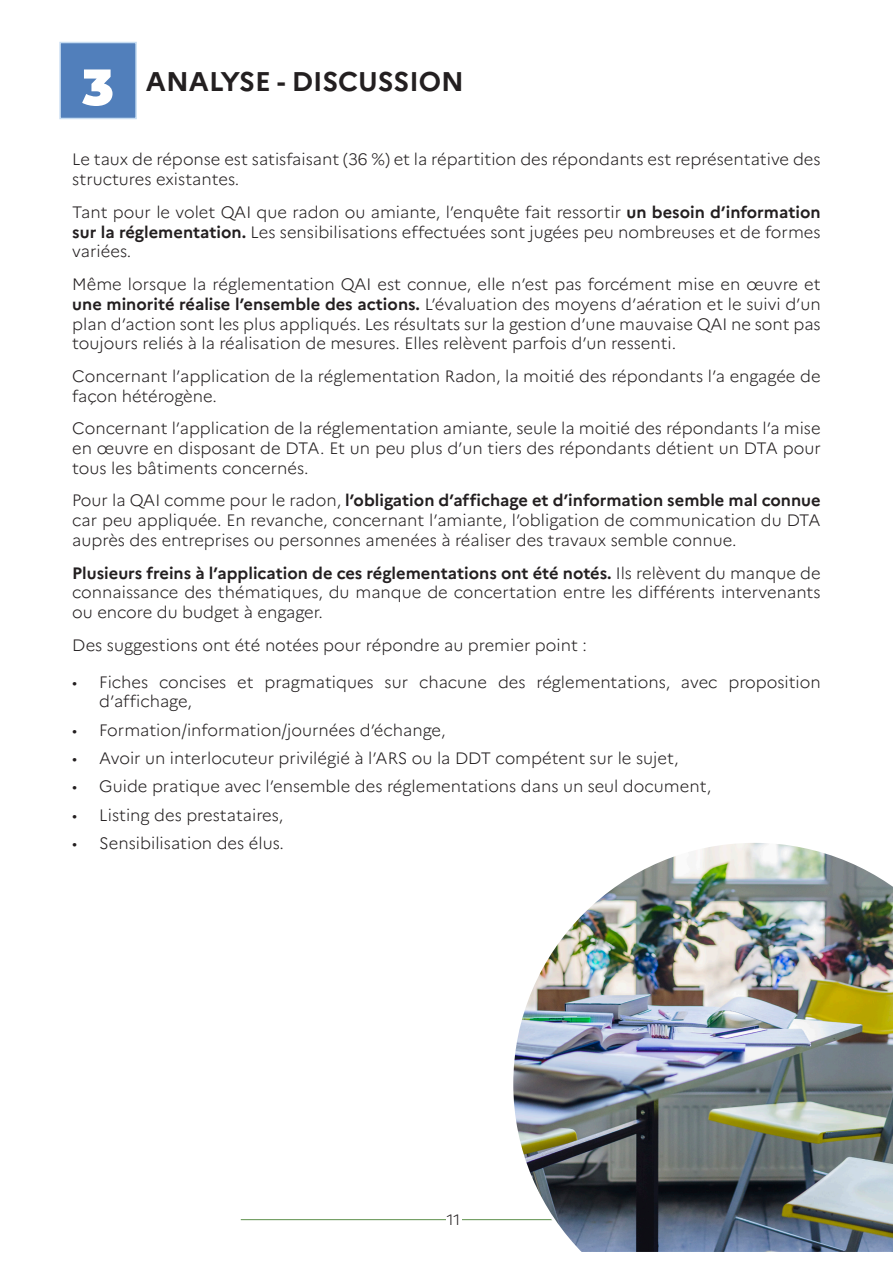
<style>
.page{position:relative;width:893px;height:1263px;background:#fff}
.page>*{position:absolute;margin:0;border:0;box-sizing:border-box;transform-origin:0 0}
.t1{font:900 51px "Montserrat Alternates";color:#fff}
.t2{font:700 27px "Marianne";color:#231f20}
.t3{font:300 16.5px/19.8px "Marianne";color:#231f20;text-align:justify}
.t4{font:300 15px "Marianne";color:#231f20}
.s1{font-weight:700}
</style>
<div class="page">
<hr style="left:241px;top:1219px;width:411px;height:1px;background:#5c8f4a">
<div style="left:446px;top:1213px;width:15px;height:13px;background:#fff"></div>
<div style="left:60px;top:43px;width:76px;height:75px;background:#517fbb"></div>
<div style="left:59px;top:42px;width:78px;height:77px;border:2px solid #c6dcf1"></div>
<img style="left:510px;top:843px;width:383px;height:409px">
<p class="t1" style="left:82px;top:49px;width:33px">3</p>
<p class="t2" style="left:146px;top:60px;width:320px">ANALYSE - DISCUSSION</p>
<p class="t3" style="left:72px;top:148px;width:750px">Le taux de réponse est satisfaisant (36 %) et la répartition des répondants est représentative des structures existantes.</p>
<p class="t3" style="left:72px;top:201px;width:750px">Tant pour le volet QAI que radon ou amiante, l’enquête fait ressortir <span class="s1">un besoin d’information sur la réglementation.</span> Les sensibilisations effectuées sont jugées peu nombreuses et de formes variées.</p>
<p class="t3" style="left:72px;top:273px;width:750px">Même lorsque la réglementation QAI est connue, elle n’est pas forcément mise en œuvre et <span class="s1">une minorité réalise l’ensemble des actions.</span> L’évaluation des moyens d’aération et le suivi d’un plan d’action sont les plus appliqués. Les résultats sur la gestion d’une mauvaise QAI ne sont pas toujours reliés à la réalisation de mesures. Elles relèvent parfois d’un ressenti.</p>
<p class="t3" style="left:72px;top:365px;width:750px">Concernant l’application de la réglementation Radon, la moitié des répondants l’a engagée de façon hétérogène.</p>
<p class="t3" style="left:72px;top:417px;width:750px">Concernant l’application de la réglementation amiante, seule la moitié des répondants l’a mise en œuvre en disposant de DTA. Et un peu plus d’un tiers des répondants détient un DTA pour tous les bâtiments concernés.</p>
<p class="t3" style="left:72px;top:489px;width:750px">Pour la QAI comme pour le radon, <span class="s1">l’obligation d’affichage et d’information semble mal connue </span>car peu appliquée. En revanche, concernant l’amiante, l’obligation de communication du DTA auprès des entreprises ou personnes amenées à réaliser des travaux semble connue.</p>
<p class="t3" style="left:72px;top:562px;width:750px"><span class="s1">Plusieurs freins à l’application de ces réglementations ont été notés.</span> Ils relèvent du manque de connaissance des thématiques, du manque de concertation entre les différents intervenants ou encore du budget à engager.</p>
<p class="t3" style="left:72px;top:634px;width:516px">Des suggestions ont été notées pour répondre au premier point :</p>
<p class="t3" style="left:99px;top:670px;width:723px;text-indent:-27px">• Fiches concises et pragmatiques sur chacune des réglementations, avec proposition d’affichage,</p>
<p class="t3" style="left:72px;top:719px;width:375px">• Formation/information/journées d’échange,</p>
<p class="t3" style="left:72px;top:747px;width:608px">• Avoir un interlocuteur privilégié à l’ARS ou la DDT compétent sur le sujet,</p>
<p class="t3" style="left:72px;top:775px;width:640px">• Guide pratique avec l’ensemble des réglementations dans un seul document,</p>
<p class="t3" style="left:72px;top:803px;width:212px">• Listing des prestataires,</p>
<p class="t3" style="left:72px;top:832px;width:213px">• Sensibilisation des élus.</p>
<p class="t4" style="left:447px;top:1208px;width:15px">11</p>
</div>
